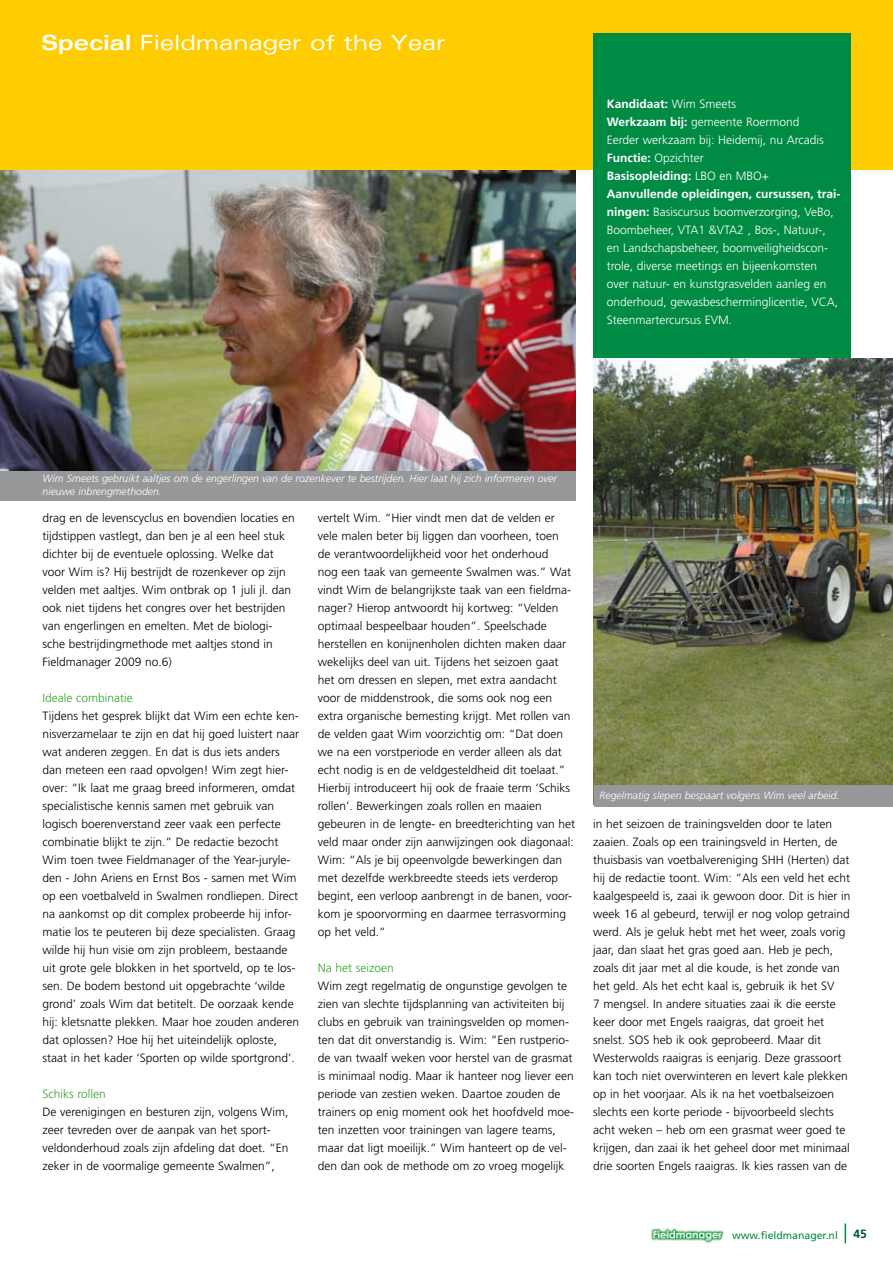
<style>
.page{position:relative;width:893px;height:1263px;background:#fff}
.page>*{position:absolute;margin:0;border:0;box-sizing:border-box;transform-origin:0 0}
.t1{font:expanded 21px "Univers";color:#fff}
.t2{font:300 12px/18px "Frutiger";color:#000}
.t3{font:300 12px/18px "Frutiger";color:#fff}
.t4{font:300 12px "Frutiger";color:#35a32c}
.t5{font:700 12px "Frutiger";color:#00513c}
.t6{font:italic 300 10.5px/12.6px "Frutiger";color:#fff}
.t7{font:10.5px "Frutiger";color:#008b45}
.s1{font-weight:700}
</style>
<div class="page">
<svg style="left:845px;top:1223px;width:1px;height:20px"></svg>
<img style="left:651px;top:1228px;width:73px;height:15px">
<img style="left:0;top:170px;width:575px;height:301px">
<div style="left:0;top:0;width:893px;height:170px;background:#fecc00"></div>
<div style="left:0;top:471px;width:575px;height:30px;background:#97989a"></div>
<div style="left:593px;top:33px;width:257px;height:369px;background:#008b45"></div>
<img style="left:593px;top:358px;width:300px;height:446px">
<div style="left:594px;top:785px;width:299px;height:22px;background:#97989a"></div>
<h1 class="t1" style="left:41px;top:31px;width:406px"><span class="s1">Special</span> Fieldmanager of the Year</h1>
<p class="t3" style="left:607px;top:95px;width:235px"><span class="s1">Kandidaat:</span> Wim Smeets<br><span class="s1">Werkzaam bij:</span> gemeente Roermond<br>Eerder werkzaam bij: Heidemij, nu Arcadis <span class="s1">Functie:</span> Opzichter<br><span class="s1">Basisopleiding:</span> LBO en MBO+ <span class="s1">Aanvullende opleidingen, cursussen, trai&shy;ningen:</span> Basiscursus boomverzorging, VeBo, Boombeheer, VTA1 &amp;VTA2 , Bos-, Natuur-, en Landschapsbeheer, boomveiligheidscon&shy;trole, diverse meetings en bijeenkomsten over natuur- en kunstgrasvelden aanleg en onderhoud, gewasbescherminglicentie, VCA, Steenmartercursus EVM.</p>
<p class="t6" style="left:43px;top:472px;width:516px">Wim Smeets gebruikt aaltjes om de engerlingen van de rozenkever te bestrijden. Hier laat hij zich informeren over nieuwe inbrengmethoden.</p>
<p class="t2" style="left:43px;top:509px;width:254px">drag en de levenscyclus en bovendien locaties en tijdstippen vastlegt, dan ben je al een heel stuk dichter bij de eventuele oplossing. Welke dat voor Wim is? Hij bestrijdt de rozenkever op zijn velden met aaltjes. Wim ontbrak op 1 juli jl. dan ook niet tijdens het congres over het bestrijden van engerlingen en emelten. Met de biologi&shy;sche bestrijdingmethode met aaltjes stond in Fieldmanager 2009 no.6)</p>
<p class="t4" style="left:43px;top:691px;width:92px">Ideale combinatie</p>
<p class="t2" style="left:43px;top:707px;width:258px">Tijdens het gesprek blijkt dat Wim een echte ken&shy;nisverzamelaar te zijn en dat hij goed luistert naar wat anderen zeggen. En dat is dus iets anders dan meteen een raad opvolgen! Wim zegt hier&shy;over: “Ik laat me graag breed informeren, omdat specialistische kennis samen met gebruik van logisch boerenverstand zeer vaak een perfecte combinatie blijkt te zijn.” De redactie bezocht Wim toen twee Fieldmanager of the Year-juryle&shy;den - John Ariens en Ernst Bos - samen met Wim op een voetbalveld in Swalmen rondliepen. Direct na aankomst op dit complex probeerde hij infor&shy;matie los te peuteren bij deze specialisten. Graag wilde hij hun visie om zijn probleem, bestaande uit grote gele blokken in het sportveld, op te los&shy;sen. De bodem bestond uit opgebrachte ‘wilde grond’ zoals Wim dat betitelt. De oorzaak kende hij: kletsnatte plekken. Maar hoe zouden anderen dat oplossen? Hoe hij het uiteindelijk oploste, staat in het kader ‘Sporten op wilde sportgrond’.</p>
<p class="t4" style="left:43px;top:1087px;width:65px">Schiks rollen</p>
<p class="t2" style="left:43px;top:1103px;width:248px">De verenigingen en besturen zijn, volgens Wim, zeer tevreden over de aanpak van het sport&shy;veldonderhoud zoals zijn afdeling dat doet. “En zeker in de voormalige gemeente Swalmen”,</p>
<p class="t2" style="left:318px;top:509px;width:259px">vertelt Wim. “Hier vindt men dat de velden er vele malen beter bij liggen dan voorheen, toen<br>de verantwoordelijkheid voor het onderhoud<br>nog een taak van gemeente Swalmen was.” Wat vindt Wim de belangrijkste taak van een fieldma&shy;nager? Hierop antwoordt hij kortweg: “Velden optimaal bespeelbaar houden”. Speelschade herstellen en konijnenholen dichten maken daar wekelijks deel van uit. Tijdens het seizoen gaat het om dressen en slepen, met extra aandacht voor de middenstrook, die soms ook nog een extra organische bemesting krijgt. Met rollen van de velden gaat Wim voorzichtig om: “Dat doen we na een vorstperiode en verder alleen als dat echt nodig is en de veldgesteldheid dit toelaat.” Hierbij introduceert hij ook de fraaie term ‘Schiks rollen’. Bewerkingen zoals rollen en maaien gebeuren in de lengte- en breedterichting van het veld maar onder zijn aanwijzingen ook diagonaal:<br>Wim: “Als je bij opeenvolgde bewerkingen dan met dezelfde werkbreedte steeds iets verderop begint, een verloop aanbrengt in de banen, voor&shy;kom je spoorvorming en daarmee terrasvorming op het veld.”</p>
<p class="t4" style="left:318px;top:961px;width:78px">Na het seizoen</p>
<p class="t2" style="left:318px;top:977px;width:258px">Wim zegt regelmatig de ongunstige gevolgen te zien van slechte tijdsplanning van activiteiten bij clubs en gebruik van trainingsvelden op momen&shy;ten dat dit onverstandig is. Wim: “Een rustperio&shy;de van twaalf weken voor herstel van de grasmat is minimaal nodig. Maar ik hanteer nog liever een periode van zestien weken. Daartoe zouden de trainers op enig moment ook het hoofdveld moe&shy;ten inzetten voor trainingen van lagere teams, maar dat ligt moeilijk.” Wim hanteert op de vel&shy;den dan ook de methode om zo vroeg mogelijk</p>
<p class="t6" style="left:600px;top:789px;width:241px">Regelmatig slepen bespaart volgens Wim veel arbeid.</p>
<p class="t2" style="left:593px;top:815px;width:259px">in het seizoen de trainingsvelden door te laten zaaien. Zoals op een trainingsveld in Herten, de thuisbasis van voetbalvereniging SHH (Herten) dat hij de redactie toont. Wim: “Als een veld het echt kaalgespeeld is, zaai ik gewoon door. Dit is hier in week 16 al gebeurd, terwijl er nog volop getraind werd. Als je geluk hebt met het weer, zoals vorig jaar, dan slaat het gras goed aan. Heb je pech, zoals dit jaar met al die koude, is het zonde van het geld. Als het echt kaal is, gebruik ik het SV<br>7 mengsel. In andere situaties zaai ik die eerste keer door met Engels raaigras, dat groeit het snelst. SOS heb ik ook geprobeerd. Maar dit Westerwolds raaigras is eenjarig. Deze grassoort kan toch niet overwinteren en levert kale plekken op in het voorjaar. Als ik na het voetbalseizoen slechts een korte periode - bijvoorbeeld slechts acht weken – heb om een grasmat weer goed te krijgen, dan zaai ik het geheel door met minimaal drie soorten Engels raaigras. Ik kies rassen van de</p>
<p class="t7" style="left:732px;top:1229px;width:107px">www.fieldmanager.nl</p>
<p class="t5" style="left:853px;top:1227px;width:15px">45</p>
</div>
